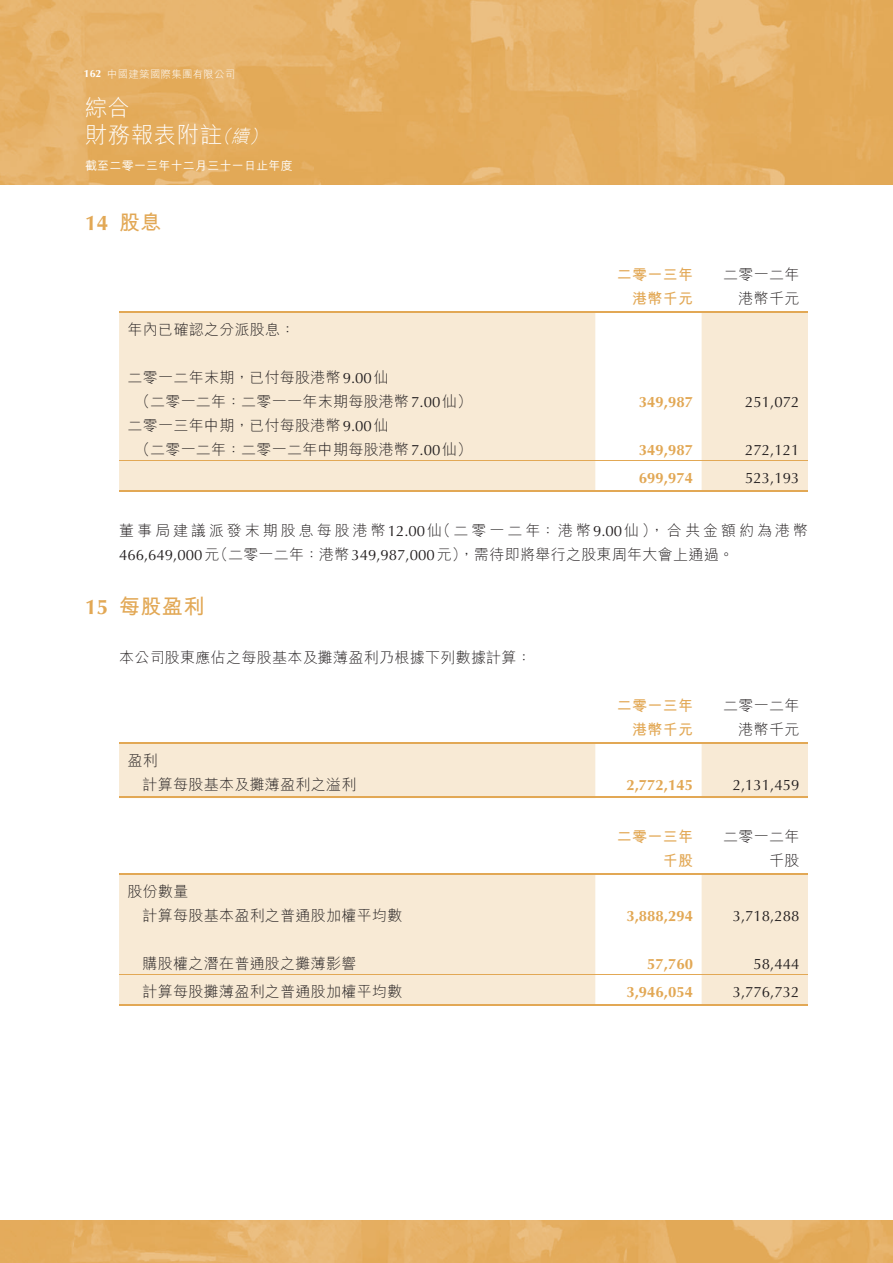
<style>
.page{position:relative;width:893px;height:1263px;background:#fff}
.page>*{position:absolute;margin:0;border:0;box-sizing:border-box;transform-origin:0 0}
.t1{font:22.5px/27px "M Hei HK Light B5 pc H";letter-spacing:.02em;color:#fff}
.t2{font:21px "M Hei HK Bold B5 pc H";color:#e2a855}
.t3{font:700 21px "Optima LT Std";color:#e2a855}
.t4{font:15px/24px "M Hei HK Light B5 pc H";letter-spacing:.02em;color:#231f20}
.t5{font:15px/24px "M Hei HK Light B5 pc H";letter-spacing:.2em;color:#231f20}
.t6{font:700 15px "Optima LT Std";color:#e2a855}
.t7{font:15px "Optima LT Std";color:#231f20}
.t8{font:15px "M Hei HK Bold B5 pc H";letter-spacing:.02em;color:#e2a855}
.t9{font:12px "M Hei HK Medium B5 pc H";letter-spacing:.02em;color:#fff}
.t10{font:10.5px "M Hei HK Light B5 pc H";letter-spacing:.02em;color:#fff}
.s1{font-family:"Optima LT Std";font-weight:700}
.s2{font-style:italic;font-size:18px}
.s3{font-family:"M Hei HK Bold B5 pc H";font-weight:400}
.s4{font-family:"Optima LT Std"}
</style>
<div class="page">
<img style="left:0;top:1220px;width:893px;height:43px">
<img style="left:0;top:0;width:893px;height:185px">
<svg style="left:119px;top:313px;width:689px;height:177px;fill:#f8ead5"></svg>
<hr style="left:119px;top:311px;width:476px;height:2px;background:#e2a855">
<hr style="left:595px;top:311px;width:107px;height:2px;background:#e2a855">
<hr style="left:702px;top:311px;width:106px;height:2px;background:#e2a855">
<hr style="left:119px;top:460px;width:476px;height:1px;background:#e2a855">
<hr style="left:595px;top:460px;width:107px;height:1px;background:#e2a855">
<hr style="left:702px;top:460px;width:106px;height:1px;background:#e2a855">
<hr style="left:119px;top:490px;width:476px;height:2px;background:#e2a855">
<hr style="left:595px;top:490px;width:107px;height:2px;background:#e2a855">
<hr style="left:702px;top:490px;width:106px;height:2px;background:#e2a855">
<svg style="left:119px;top:744px;width:689px;height:53px"></svg>
<hr style="left:119px;top:742px;width:476px;height:2px;background:#e2a855">
<hr style="left:595px;top:742px;width:107px;height:2px;background:#e2a855">
<hr style="left:702px;top:742px;width:106px;height:2px;background:#e2a855">
<hr style="left:119px;top:797px;width:476px;height:1px;background:#e2a855">
<hr style="left:595px;top:797px;width:107px;height:1px;background:#e2a855">
<hr style="left:702px;top:797px;width:106px;height:1px;background:#e2a855">
<svg style="left:119px;top:875px;width:689px;height:129px;fill:#f8ead5"></svg>
<hr style="left:119px;top:873px;width:476px;height:2px;background:#e2a855">
<hr style="left:595px;top:873px;width:107px;height:2px;background:#e2a855">
<hr style="left:702px;top:873px;width:106px;height:2px;background:#e2a855">
<hr style="left:119px;top:974px;width:476px;height:1px;background:#e2a855">
<hr style="left:595px;top:974px;width:107px;height:1px;background:#e2a855">
<hr style="left:702px;top:974px;width:106px;height:1px;background:#e2a855">
<hr style="left:119px;top:1004px;width:476px;height:1px;background:#e2a855">
<hr style="left:595px;top:1004px;width:107px;height:1px;background:#e2a855">
<hr style="left:702px;top:1004px;width:106px;height:1px;background:#e2a855">
<p class="t10" style="left:84px;top:70px;width:153px"><span class="s1">162</span> 中國建築國際集團有限公司</p>
<h1 class="t1" style="left:85px;top:97px;width:187px">綜合<br>財務報表附註<span class="s2">（續）</span></h1>
<p class="t9" style="left:85px;top:161px;width:209px">截至二零一三年十二月三十一日止年度</p>
<h2 class="t3" style="left:85px;top:214px;width:78px">14 <span class="s3">股息</span></h2>
<p class="t4" style="left:128px;top:319px;width:169px">年內已確認之分派股息：</p>
<p class="t4" style="left:135px;top:367px;width:339px;text-indent:-8px">二零一二年末期，已付每股港幣<span class="s4">9.00</span>仙<br>（二零一二年：二零一一年末期每股港幣<span class="s4">7.00</span>仙）</p>
<p class="t8" style="left:617px;top:269px;width:78px">二零一三年</p>
<p class="t4" style="left:723px;top:265px;width:78px">二零一二年</p>
<p class="t8" style="left:632px;top:293px;width:62px">港幣千元</p>
<p class="t4" style="left:738px;top:289px;width:62px">港幣千元</p>
<p class="t6" style="left:639px;top:395px;width:56px">349,987</p>
<p class="t7" style="left:745px;top:395px;width:56px">251,072</p>
<p class="t4" style="left:135px;top:415px;width:339px;text-indent:-8px">二零一三年中期，已付每股港幣<span class="s4">9.00</span>仙<br>（二零一二年：二零一二年中期每股港幣<span class="s4">7.00</span>仙）</p>
<p class="t6" style="left:639px;top:443px;width:56px">349,987</p>
<p class="t7" style="left:745px;top:443px;width:56px">272,121</p>
<p class="t6" style="left:639px;top:472px;width:56px">699,974</p>
<p class="t7" style="left:745px;top:472px;width:56px">523,193</p>
<p class="t5" style="left:119px;top:520px;width:690px">董事局建議派發末期股息每股港幣<span class="s4">12.00</span>仙（二零一二年：港幣<span class="s4">9.00</span>仙），合共金額約為港幣<br><span class="s4">466,649,000</span>元（二零一二年：港幣<span class="s4">349,987,000</span>元），需待即將舉行之股東周年大會上通過。</p>
<h2 class="t2" style="left:85px;top:598px;width:121px"><span class="s1">15</span> 每股盈利</h2>
<p class="t4" style="left:119px;top:648px;width:414px">本公司股東應佔之每股基本及攤薄盈利乃根據下列數據計算：</p>
<p class="t8" style="left:617px;top:700px;width:78px">二零一三年</p>
<p class="t4" style="left:723px;top:696px;width:78px">二零一二年</p>
<p class="t8" style="left:632px;top:724px;width:62px">港幣千元</p>
<p class="t4" style="left:738px;top:720px;width:62px">港幣千元</p>
<p class="t4" style="left:143px;top:750px;width:215px;text-indent:-15px">盈利<br>計算每股基本及攤薄盈利之溢利</p>
<p class="t6" style="left:626px;top:778px;width:68px">2,772,145</p>
<p class="t7" style="left:733px;top:778px;width:68px">2,131,459</p>
<p class="t8" style="left:617px;top:831px;width:78px">二零一三年</p>
<p class="t4" style="left:723px;top:827px;width:78px">二零一二年</p>
<p class="t8" style="left:663px;top:855px;width:32px">千股</p>
<p class="t4" style="left:769px;top:851px;width:32px">千股</p>
<p class="t4" style="left:143px;top:881px;width:261px;text-indent:-15px">股份數量<br>計算每股基本盈利之普通股加權平均數</p>
<p class="t6" style="left:626px;top:909px;width:68px">3,888,294</p>
<p class="t7" style="left:733px;top:909px;width:68px">3,718,288</p>
<p class="t4" style="left:143px;top:953px;width:215px">購股權之潛在普通股之攤薄影響</p>
<p class="t6" style="left:647px;top:957px;width:47px">57,760</p>
<p class="t7" style="left:753px;top:957px;width:47px">58,444</p>
<p class="t4" style="left:143px;top:982px;width:261px">計算每股攤薄盈利之普通股加權平均數</p>
<p class="t6" style="left:626px;top:985px;width:68px">3,946,054</p>
<p class="t7" style="left:733px;top:985px;width:68px">3,776,732</p>
</div>
